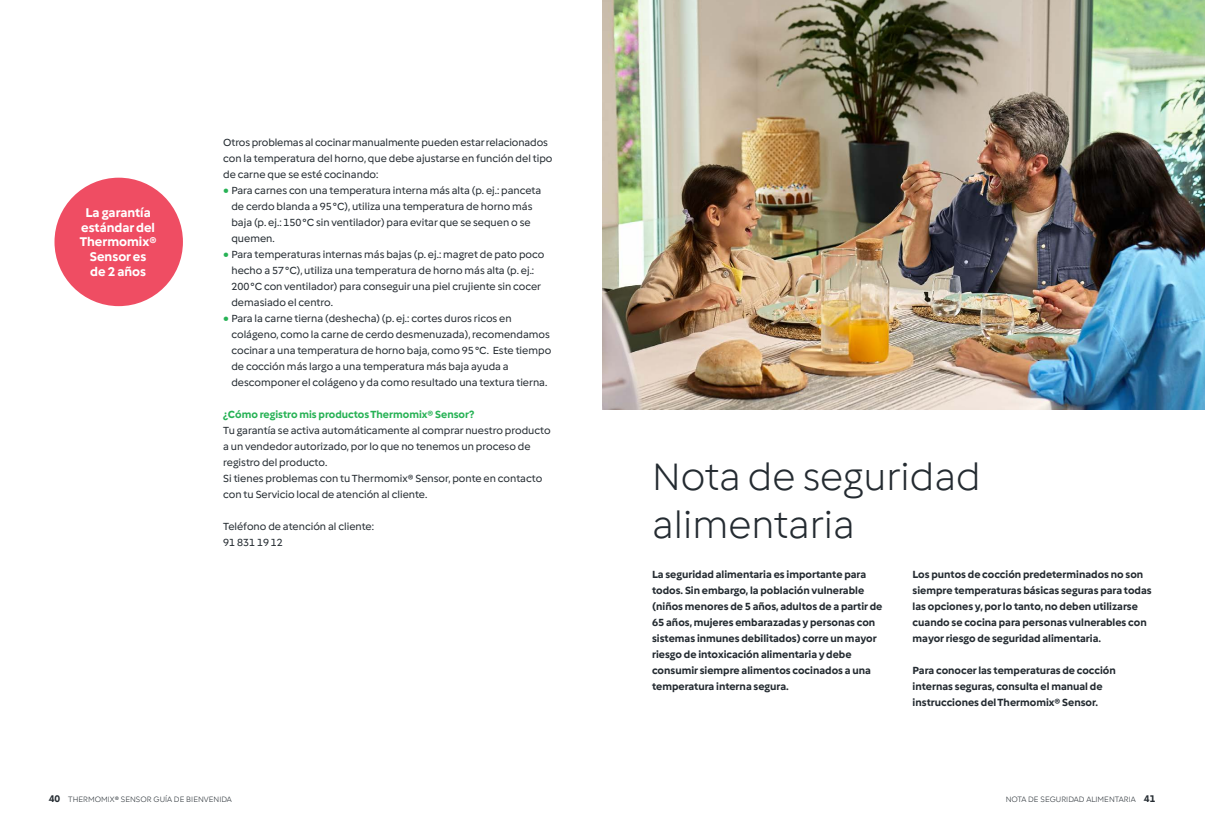
<style>
.page{position:relative;width:1205px;height:833px;background:#fff}
.page>*{position:absolute;margin:0;border:0;box-sizing:border-box;transform-origin:0 0}
.s_headline_1{font:300 40px/48px "Vorwerk";color:#242b31}
.s_eye_catcher__text_10_5pt{font:700 13.12px/14.8px "Vorwerk";color:#fff;text-align:center}
.s_copy{font:10.75px/16px "Vorwerk";color:#242b31}
.s_copy-2{font:700 10.75px/16px "Vorwerk";color:#242b31}
.s_headline_3_green{font:700 10.75px "Vorwerk";color:#27b255}
.s_runningTitle{font:300 8.12px "Vorwerk";color:#242b31}
.s1{font-family:"Source Sans 3";font-size:9.75px;color:#27b255}
.s2{font-weight:700;font-size:10px}
</style>
<div class="page">
<img style="left:602px;top:0;width:603px;height:410px">
<div style="left:54px;top:178px;width:129px;height:128px;background:#ef4d63;border-radius:50%"></div>
<p class="s_eye_catcher__text_10_5pt" style="left:80px;top:205px;width:78px">La garantía estándar del<br>Thermomix®<br>Sensor es<br>de 2 años</p>
<p class="s_copy" style="left:223px;top:134px;width:331px">Otros problemas al cocinar manualmente pueden estar relacionados con la temperatura del horno, que debe ajustarse en función del tipo de carne que se esté cocinando:</p>
<p class="s_copy" style="left:231px;top:182px;width:311px;text-indent:-8px"><span class="s1">●</span> Para carnes con una temperatura interna más alta (p. ej.: panceta de cerdo blanda a 95 °C), utiliza una temperatura de horno más baja (p. ej.: 150 °C sin ventilador) para evitar que se sequen o se quemen.</p>
<p class="s_copy" style="left:231px;top:246px;width:314px;text-indent:-8px"><span class="s1">●</span> Para temperaturas internas más bajas (p. ej.: magret de pato poco hecho a 57 °C), utiliza una temperatura de horno más alta (p. ej.:<br>200 °C con ventilador) para conseguir una piel crujiente sin cocer demasiado el centro.</p>
<p class="s_copy" style="left:231px;top:310px;width:321px;text-indent:-8px"><span class="s1">●</span> Para la carne tierna (deshecha) (p. ej.: cortes duros ricos en colágeno, como la carne de cerdo desmenuzada), recomendamos cocinar a una temperatura de horno baja, como 95 °C. Este tiempo de cocción más largo a una temperatura más baja ayuda a descomponer el colágeno y da como resultado una textura tierna.</p>
<p class="s_headline_3_green" style="left:223px;top:407px;width:253px">¿Cómo registro mis productos Thermomix® Sensor?</p>
<p class="s_copy" style="left:223px;top:422px;width:329px">Tu garantía se activa automáticamente al comprar nuestro producto a un vendedor autorizado, por lo que no tenemos un proceso de registro del producto.</p>
<p class="s_copy" style="left:223px;top:470px;width:320px">Si tienes problemas con tu Thermomix® Sensor, ponte en contacto con tu Servicio local de atención al cliente.</p>
<p class="s_copy" style="left:223px;top:518px;width:152px">Teléfono de atención al cliente:</p>
<p class="s_copy" style="left:223px;top:534px;width:61px">91 831 19 12</p>
<p class="s_headline_1" style="left:652px;top:451px;width:330px">Nota de seguridad alimentaria</p>
<p class="s_copy-2" style="left:652px;top:566px;width:232px">La seguridad alimentaria es importante para todos. Sin embargo, la población vulnerable (niños menores de 5 años, adultos de a partir de 65 años, mujeres embarazadas y personas con sistemas inmunes debilitados) corre un mayor riesgo de intoxicación alimentaria y debe consumir siempre alimentos cocinados a una temperatura interna segura.</p>
<p class="s_copy-2" style="left:912px;top:566px;width:241px">Los puntos de cocción predeterminados no son siempre temperaturas básicas seguras para todas las opciones y, por lo tanto, no deben utilizarse cuando se cocina para personas vulnerables con mayor riesgo de seguridad alimentaria.</p>
<p class="s_copy-2" style="left:912px;top:662px;width:205px">Para conocer las temperaturas de cocción internas seguras, consulta el manual de instrucciones del Thermomix® Sensor.</p>
<p class="s_runningTitle" style="left:49px;top:794px;width:185px"><span class="s2">40</span> THERMOMIX® SENSOR GUÍA DE BIENVENIDA</p>
<p class="s_runningTitle" style="left:1005px;top:794px;width:151px">NOTA DE SEGURIDAD ALIMENTARIA <span class="s2">41</span></p>
</div>
